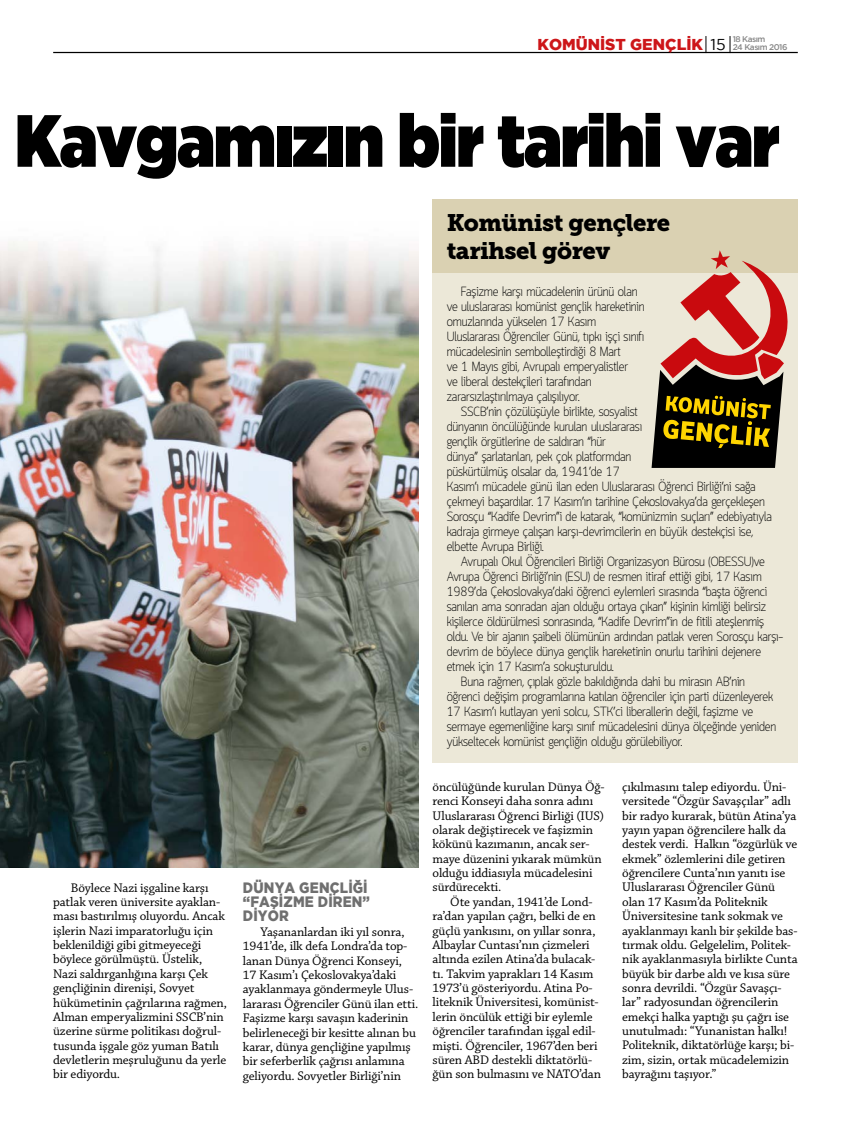
<style>
.page{position:relative;width:851px;height:1134px;background:#fff}
.page>*{position:absolute;margin:0;border:0;box-sizing:border-box;transform-origin:0 0}
.t1{font:900 73.75px "Gotham";letter-spacing:-.02em;color:#000;scale:.85 1}
.t2{font:23.75px/27.5px "Museo Slab 900";letter-spacing:-.02em;color:#000}
.t3{font:800 15.75px "Gotham";color:#cd1619}
.t4{font:800 15px/14.4px "Gotham";letter-spacing:.015em;color:#6f6f6f;scale:.9 1}
.t5{font:13.12px/14.4px "Chaparral Pro";letter-spacing:-.01em;color:#000}
.t6{font:300 13.12px/15px "Quark";letter-spacing:-.015em;color:#000;scale:.95 1}
.t7{font:500 8.25px "Gotham";letter-spacing:-.06em;color:#878787}
.s1{font-weight:400;color:#000}
.s2{font-weight:500;font-size:8.25px;color:#878787}
</style>
<div class="page">
<hr style="left:53px;top:52px;width:744px;height:1px;background:#000">
<svg style="left:705px;top:36px;width:1px;height:16px"></svg>
<svg style="left:729px;top:36px;width:1px;height:16px"></svg>
<img style="left:0;top:241px;width:418px;height:627px">
<div style="left:432px;top:245px;width:365px;height:517px;background:#ece8d8"></div>
<div style="left:432px;top:199px;width:365px;height:74px;background:#dad1b2"></div>
<svg style="left:651px;top:250px;width:137px;height:218px"></svg>
<p class="t3" style="left:537px;top:36px;width:251px">KOMÜNİST GENÇLİK <span class="s1">15</span> <span class="s2">24 Kasım 2016</span></p>
<p class="t7" style="left:732px;top:34px;width:34px">18 Kasım</p>
<h1 class="t1" style="left:15px;top:98px;width:900px">Kavgamızın bir tarihi var</h1>
<h2 class="t2" style="left:446px;top:209px;width:225px">Komünist gençlere tarihsel görev</h2>
<p class="t6" style="left:446px;top:285px;width:210px;text-indent:14px">Faşizme karşı mücadelenin ürünü olan ve uluslararası komünist gençlik hareketinin omuzlarında yükselen 17 Kasım Uluslararası Öğrenciler Günü, tıpkı işçi sınıfı mücadelesinin sembolleştirdiği 8 Mart<br>ve 1 Mayıs gibi, Avrupalı emperyalistler<br>ve liberal destekçileri tarafından zararsızlaştırılmaya çalışılıyor.</p>
<p class="t6" style="left:446px;top:405px;width:344px;text-indent:14px">SSCB’nin çözülüşüyle birlikte, sosyalist<br>dünyanın öncülüğünde kurulan uluslararası<br>gençlik örgütlerine de saldıran “hür<br>dünya” şarlatanları, pek çok platformdan<br>püskürtülmüş olsalar da, 1941’de 17<br>Kasım’ı mücadele günü ilan eden Uluslararası Öğrenci Birliği’ni sağa çekmeyi başardılar. 17 Kasım’ın tarihine Çekoslovakya’da gerçekleşen Sorosçu “Kadife Devrim”i de katarak, “komünizmin suçları” edebiyatıyla kadraja girmeye çalışan karşı-devrimcilerin en büyük destekçisi ise, elbette Avrupa Birliği.</p>
<p class="t6" style="left:461px;top:555px;width:321px">Avrupalı Okul Öğrencileri Birliği Organizasyon Bürosu (OBESSU)ve</p>
<p class="t6" style="left:446px;top:570px;width:333px">Avrupa Öğrenci Birliği’nin (ESU) de resmen itiraf ettiği gibi, 17 Kasım</p>
<p class="t6" style="left:446px;top:585px;width:339px">1989’da Çekoslovakya’daki öğrenci eylemleri sırasında “başta öğrenci</p>
<p class="t6" style="left:446px;top:600px;width:338px">sanılan ama sonradan ajan olduğu ortaya çıkan” kişinin kimliği belirsiz</p>
<p class="t6" style="left:446px;top:615px;width:335px">kişilerce öldürülmesi sonrasında, “Kadife Devrim”in de fitili ateşlenmiş</p>
<p class="t6" style="left:446px;top:630px;width:355px">oldu. Ve bir ajanın şaibeli ölümünün ardından patlak veren Sorosçu karşı-</p>
<p class="t6" style="left:446px;top:645px;width:332px">devrim de böylece dünya gençlik hareketinin onurlu tarihini dejenere</p>
<p class="t6" style="left:446px;top:660px;width:177px">etmek için 17 Kasım’a sokuşturuldu.</p>
<p class="t6" style="left:461px;top:675px;width:300px">Buna rağmen, çıplak gözle bakıldığında dahi bu mirasın AB’nin</p>
<p class="t6" style="left:446px;top:690px;width:345px">öğrenci değişim programlarına katılan öğrenciler için parti düzenleyerek</p>
<p class="t6" style="left:446px;top:705px;width:324px">17 Kasım’ı kutlayan yeni solcu, STK’ci liberallerin değil, faşizme ve</p>
<p class="t6" style="left:446px;top:720px;width:348px">sermaye egemenliğine karşı sınıf mücadelesini dünya ölçeğinde yeniden</p>
<p class="t6" style="left:446px;top:735px;width:249px">yükseltecek komünist gençliğin olduğu görülebiliyor.</p>
<p class="t5" style="left:53px;top:881px;width:175px;text-indent:18px">Böylece Nazi işgaline karşı patlak veren üniversite ayaklan&shy;ması bastırılmış oluyordu. Ancak işlerin Nazi imparatorluğu için beklenildiği gibi gitmeyeceği böylece görülmüştü. Üstelik,<br>Nazi saldırganlığına karşı Çek gençliğinin direnişi, Sovyet hükümetinin çağrılarına rağmen,<br>Alman emperyalizmini SSCB’nin üzerine sürme politikası doğrul&shy;tusunda işgale göz yuman Batılı devletlerin meşruluğunu da yerle bir ediyordu.</p>
<p class="t4" style="left:243px;top:880px;width:143px">DÜNYA GENÇLIĞI “FAŞIZME DIREN”<br>DIYOR</p>
<p class="t5" style="left:243px;top:925px;width:177px;text-indent:18px">Yaşananlardan iki yıl sonra, 1941’de, ilk defa Londra’da top&shy;lanan Dünya Öğrenci Konseyi, 17 Kasım’ı Çekoslovakya’daki ayaklanmaya göndermeyle Ulus&shy;lararası Öğrenciler Günü ilan etti.<br>Faşizme karşı savaşın kaderinin belirleneceği bir kesitte alınan bu karar, dünya gençliğine yapılmış bir seferberlik çağrısı anlamına geliyordu. Sovyetler Birliği’nin</p>
<p class="t5" style="left:432px;top:780px;width:173px">öncülüğünde kurulan Dünya Öğ&shy;renci Konseyi daha sonra adını<br>Uluslararası Öğrenci Birliği (IUS) olarak değiştirecek ve faşizmin kökünü kazımanın, ancak ser&shy;maye düzenini yıkarak mümkün olduğu iddiasıyla mücadelesini sürdürecekti.</p>
<p class="t5" style="left:432px;top:895px;width:170px;text-indent:18px">Öte yandan, 1941’de Lond&shy;ra’dan yapılan çağrı, belki de en güçlü yankısını, on yıllar sonra,<br>Albaylar Cuntası’nın çizmeleri altında ezilen Atina’da bulacak&shy;tı. Takvim yaprakları 14 Kasım<br>1973’ü gösteriyordu. Atina Po&shy;liteknik Üniversitesi, komünist&shy;lerin öncülük ettiği bir eylemle öğrenciler tarafından işgal edil&shy;mişti. Öğrenciler, 1967’den beri süren ABD destekli diktatörlü&shy;ğün son bulmasını ve NATO’dan</p>
<p class="t5" style="left:622px;top:780px;width:177px">çıkılmasını talep ediyordu. Üni&shy;versitede “Özgür Savaşçılar” adlı bir radyo kurarak, bütün Atina’ya yayın yapan öğrencilere halk da destek verdi. Halkın “özgürlük ve ekmek” özlemlerini dile getiren öğrencilere Cunta’nın yanıtı ise<br>Uluslararası Öğrenciler Günü olan 17 Kasım’da Politeknik<br>Üniversitesine tank sokmak ve ayaklanmayı kanlı bir şekilde bas&shy;tırmak oldu. Gelgelelim, Politek&shy;nik ayaklanmasıyla birlikte Cunta büyük bir darbe aldı ve kısa süre sonra devrildi. “Özgür Savaşçı&shy;lar” radyosundan öğrencilerin emekçi halka yaptığı şu çağrı ise unutulmadı: “Yunanistan halkı!<br>Politeknik, diktatörlüğe karşı; bi&shy;zim, sizin, ortak mücadelemizin bayrağını taşıyor.”</p>
</div>
